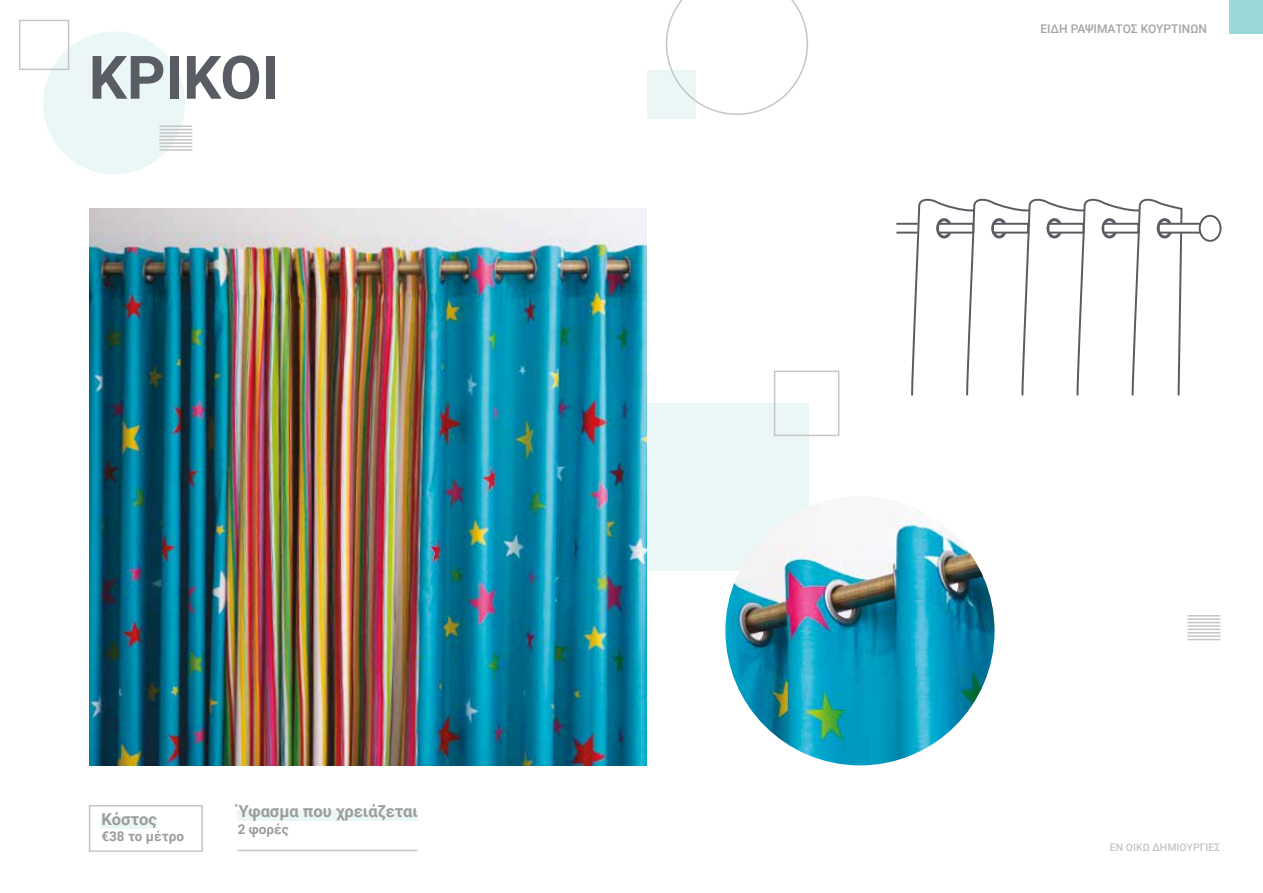
<style>
.page{position:relative;width:1263px;height:893px;background:#fff}
.page>*{position:absolute;margin:0;border:0;box-sizing:border-box;transform-origin:0 0}
.t1{font:700 60px "Roboto";color:#5a5c63}
.t2{font:700 16.5px "Roboto";color:#9d9d9c}
.t3{font:700 13.5px "Roboto";color:#9d9d9c}
.t4{font:500 12px "Roboto";color:#a4a5a9}
.t5{font:500 10.5px "Roboto";color:#c6c6c6}
</style>
<div class="page">
<div style="left:642px;top:403px;width:167px;height:167px;background:#ebf7f7"></div>
<div style="left:43px;top:32px;width:142px;height:142px;background:#ebf7f7;border-radius:50%"></div>
<hr style="left:159px;top:139px;width:33px;height:2px;background:#c6c6c6">
<hr style="left:159px;top:142px;width:33px;height:2px;background:#c6c6c6">
<hr style="left:159px;top:146px;width:33px;height:1px;background:#c6c6c6">
<hr style="left:159px;top:149px;width:33px;height:2px;background:#c6c6c6">
<hr style="left:159px;top:136px;width:33px;height:1px;background:#c6c6c6">
<hr style="left:159px;top:132px;width:33px;height:2px;background:#c6c6c6">
<hr style="left:159px;top:129px;width:33px;height:1px;background:#c6c6c6">
<hr style="left:159px;top:125px;width:33px;height:2px;background:#c6c6c6">
<div style="left:19px;top:20px;width:50px;height:50px;border:2px solid #c6c6c6"></div>
<div style="left:646px;top:70px;width:49px;height:49px;background:#ebf7f7"></div>
<svg style="left:666px;top:0;width:142px;height:115px"></svg>
<div style="left:237px;top:811px;width:180px;height:10px;background:#ebf7f7"></div>
<img style="left:90px;top:208px;width:556px;height:557px">
<img style="left:725px;top:496px;width:269px;height:269px;border-radius:135px">
<div style="left:1229px;top:0;width:34px;height:33px;background:#99d9d9"></div>
<div style="left:101px;top:818px;width:56px;height:10px;background:#ebf7f7"></div>
<div style="left:89px;top:805px;width:114px;height:47px;border:2px solid #c6c6c6"></div>
<hr style="left:1187px;top:629px;width:33px;height:1px;background:#c6c6c6">
<hr style="left:1187px;top:632px;width:33px;height:1px;background:#c6c6c6">
<hr style="left:1187px;top:635px;width:33px;height:2px;background:#c6c6c6">
<hr style="left:1187px;top:639px;width:33px;height:1px;background:#c6c6c6">
<hr style="left:1187px;top:625px;width:33px;height:2px;background:#c6c6c6">
<hr style="left:1187px;top:622px;width:33px;height:1px;background:#c6c6c6">
<hr style="left:1187px;top:618px;width:33px;height:2px;background:#c6c6c6">
<hr style="left:1187px;top:615px;width:33px;height:1px;background:#c6c6c6">
<div style="left:774px;top:371px;width:65px;height:65px;border:2px solid #c6c6c6"></div>
<hr style="left:237px;top:850px;width:180px;height:1px;background:#c6c6c6">
<hr style="left:896px;top:223px;width:22px;height:2px;background:#5a5c63">
<hr style="left:896px;top:232px;width:22px;height:2px;background:#5a5c63">
<svg style="left:910px;top:198px;width:294px;height:198px"></svg>
<div style="left:1200px;top:216px;width:20px;height:25px;background:#fff;border-radius:50%"></div>
<div style="left:1199px;top:215px;width:22px;height:27px;border:2px solid #5a5c63;border-radius:50%"></div>
<h1 class="t1" style="left:89px;top:35px;width:192px">ΚΡΙΚΟΙ</h1>
<p class="t2" style="left:101px;top:807px;width:57px">Κόστος</p>
<p class="t3" style="left:101px;top:827px;width:84px">€38 το μέτρο</p>
<p class="t2" style="left:238px;top:800px;width:182px">Ύφασμα που χρειάζεται</p>
<p class="t3" style="left:238px;top:820px;width:52px">2 φορές</p>
<p class="t4" style="left:1040px;top:21px;width:168px">ΕΙΔΗ ΡΑΨΙΜΑΤΟΣ ΚΟΥΡΤΙΝΩΝ</p>
<p class="t5" style="left:1110px;top:840px;width:112px">ΕΝ ΟΙΚΩ ΔΗΜΙΟΥΡΓΙΕΣ</p>
</div>
